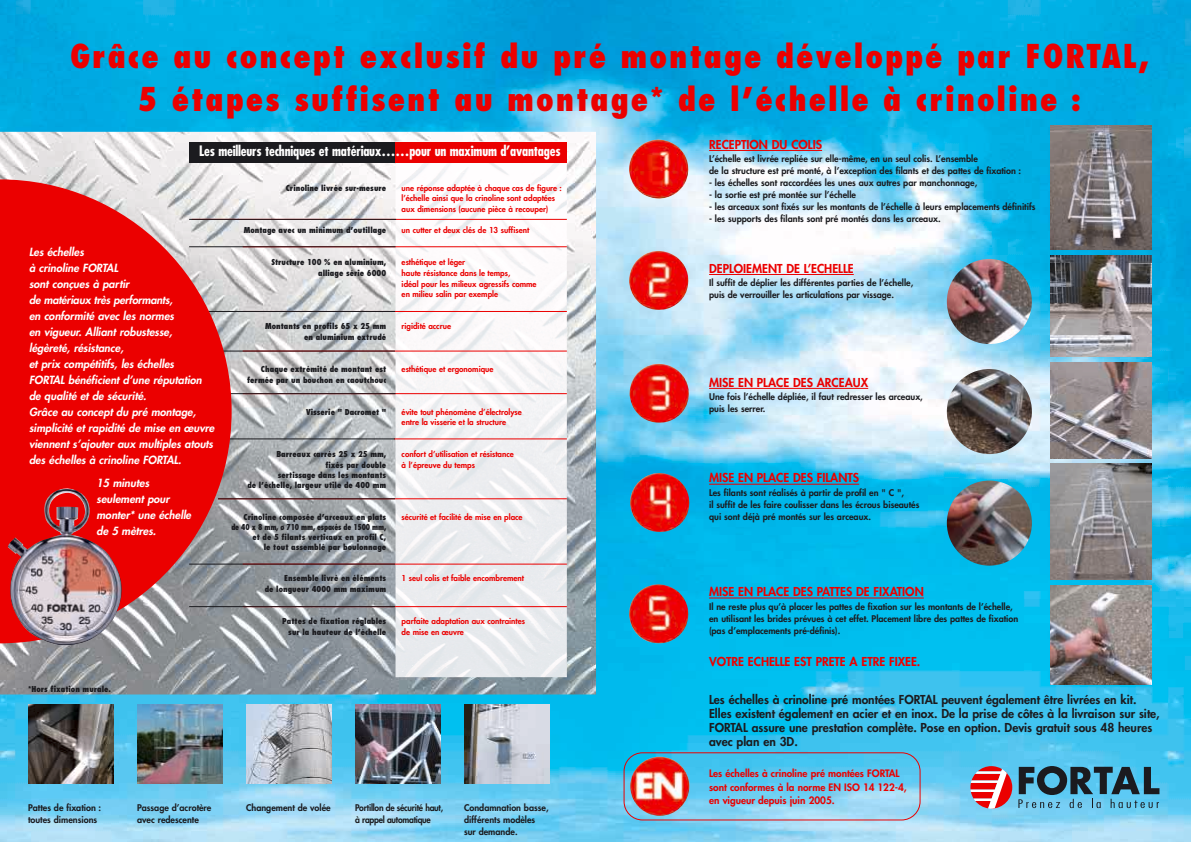
<style>
.page{position:relative;width:1191px;height:842px;background:#fff}
.page>*{position:absolute;margin:0;border:0;box-sizing:border-box;transform-origin:0 0}
.t1{font:800 condensed 32px/43px "Futura";letter-spacing:.06em;color:#eb0000;text-align:center}
.t2{font:700 condensed 14px "Futura";letter-spacing:-.015em;color:#fff}
.t3{font:800 12px/14px "Futura";color:#1b1b1f}
.t4{font:800 12px "Futura";color:#eb0000}
.t5{font:italic 800 11px/16px "Futura";color:#fff}
.t6{font:800 10px/13.3px "Futura";color:#eb0000}
.t7{font:800 9px/12px "Futura";color:#1b1b1f}
.t8{font:800 9px/12px "Futura";letter-spacing:-.03em;color:#1b1b1f;scale:.95 1}
.t9{font:800 8px/10.7px "Futura";color:#eb0000}
.t10{font:800 condensed 8px/9.9px "Futura";color:#1b1b1f;text-align:right}
.t11{font:800 condensed 8px/9.9px "Futura";color:#1b1b1f;text-align:right;scale:.9 1}
</style>
<div class="page">
<img style="left:0;top:0;width:1191px;height:842px">
<img style="left:0;top:132px;width:596px;height:562px">
<img style="left:395px;top:141px;width:172px;height:536px">
<img style="left:628px;top:139px;width:60px;height:60px">
<img style="left:628px;top:245px;width:61px;height:66px">
<img style="left:628px;top:358px;width:62px;height:66px">
<img style="left:629px;top:468px;width:61px;height:65px">
<img style="left:628px;top:579px;width:61px;height:65px">
<hr style="left:709px;top:150px;width:113px;height:1px;background:#eb0000">
<hr style="left:709px;top:274px;width:99px;height:1px;background:#eb0000">
<hr style="left:807px;top:274px;width:46px;height:1px;background:#eb0000">
<hr style="left:709px;top:388px;width:159px;height:1px;background:#eb0000">
<hr style="left:709px;top:484px;width:150px;height:1px;background:#eb0000">
<hr style="left:709px;top:597px;width:114px;height:1px;background:#eb0000">
<hr style="left:829px;top:597px;width:68px;height:1px;background:#eb0000">
<svg style="left:897px;top:597px;width:26px;height:1px"></svg>
<svg style="left:1018px;top:766px;width:141px;height:42px;background:#44839d"></svg>
<svg style="left:970px;top:766px;width:42px;height:43px"></svg>
<img style="left:1051px;top:125px;width:100px;height:125px">
<img style="left:1051px;top:255px;width:100px;height:102px">
<img style="left:1050px;top:362px;width:101px;height:96px">
<img style="left:1050px;top:464px;width:101px;height:116px">
<img style="left:1050px;top:585px;width:101px;height:99px">
<div style="left:189px;top:142px;width:206px;height:20px;background:#1b1b1f"></div>
<div style="left:395px;top:142px;width:172px;height:20px;background:#eb0000"></div>
<hr style="left:192px;top:219px;width:375px;height:1px;background:#eb0000">
<hr style="left:189px;top:219px;width:207px;height:1px;background:#1b1b1f">
<hr style="left:243px;top:246px;width:324px;height:1px;background:#eb0000">
<hr style="left:189px;top:246px;width:206px;height:1px;background:#1b1b1f">
<hr style="left:243px;top:311px;width:324px;height:1px;background:#eb0000">
<hr style="left:189px;top:311px;width:206px;height:1px;background:#1b1b1f">
<hr style="left:243px;top:351px;width:324px;height:1px;background:#eb0000">
<hr style="left:212px;top:351px;width:183px;height:1px;background:#1b1b1f">
<hr style="left:243px;top:393px;width:324px;height:1px;background:#eb0000">
<hr style="left:222px;top:393px;width:173px;height:1px;background:#1b1b1f">
<hr style="left:394px;top:438px;width:173px;height:1px;background:#eb0000">
<hr style="left:229px;top:438px;width:166px;height:1px;background:#1b1b1f">
<hr style="left:218px;top:498px;width:349px;height:1px;background:#eb0000">
<hr style="left:218px;top:498px;width:177px;height:1px;background:#1b1b1f">
<hr style="left:243px;top:564px;width:324px;height:1px;background:#eb0000">
<hr style="left:189px;top:564px;width:206px;height:1px;background:#1b1b1f">
<hr style="left:243px;top:606px;width:324px;height:1px;background:#eb0000">
<hr style="left:189px;top:606px;width:206px;height:1px;background:#1b1b1f">
<svg style="left:0;top:179px;width:232px;height:464px;background:#de2d2d"></svg>
<img style="left:28px;top:705px;width:85px;height:78px">
<img style="left:137px;top:705px;width:85px;height:78px">
<img style="left:246px;top:705px;width:85px;height:78px">
<img style="left:355px;top:705px;width:85px;height:78px">
<img style="left:464px;top:705px;width:85px;height:78px">
<img style="left:946px;top:259px;width:86px;height:85px;border-radius:50%">
<img style="left:946px;top:369px;width:86px;height:85px;border-radius:50%">
<img style="left:946px;top:480px;width:86px;height:86px;border-radius:50%">
<img style="left:7px;top:487px;width:115px;height:160px">
<svg style="left:623px;top:752px;width:297px;height:68px;background:#7eb8d6"></svg>
<h1 class="t1" style="left:70px;top:37px;width:1080px">Grâce au concept exclusif du pré montage développé par FORTAL,<br>5 étapes suffisent au montage* de l’échelle à crinoline :</h1>
<h3 class="t4" style="left:709px;top:138px;width:114px">RECEPTION DU COLIS</h3>
<p class="t7" style="left:709px;top:153px;width:314px">L’échelle est livrée repliée sur elle-même, en un seul colis. L’ensemble<br>de la structure est pré monté, à l’exception des filants et des pattes de fixation :</p>
<p class="t7" style="left:709px;top:177px;width:270px">- les échelles sont raccordées les unes aux autres par manchonnage,</p>
<p class="t7" style="left:709px;top:189px;width:148px">- la sortie est pré montée sur l’échelle</p>
<p class="t7" style="left:709px;top:201px;width:328px">- les arceaux sont fixés sur les montants de l’échelle à leurs emplacements définitifs</p>
<p class="t7" style="left:709px;top:213px;width:233px">- les supports des filants sont pré montés dans les arceaux.</p>
<h3 class="t4" style="left:709px;top:262px;width:146px">DEPLOIEMENT DE L’ECHELLE</h3>
<p class="t7" style="left:709px;top:277px;width:206px">Il suffit de déplier les différentes parties de l’échelle, puis de verrouiller les articulations par vissage.</p>
<h2 class="t2" style="left:199px;top:145px;width:363px">Les meilleurs techniques et matériaux……pour un maximum d’avantages</h2>
<p class="t10" style="left:286px;top:184px;width:102px">Crinoline livrée sur-mesure</p>
<p class="t9" style="left:402px;top:183px;width:162px">une réponse adaptée à chaque cas de figure : l’échelle ainsi que la crinoline sont adaptées aux dimensions (aucune pièce à recouper)</p>
<p class="t10" style="left:244px;top:226px;width:144px">Montage avec un minimum d’outillage</p>
<p class="t9" style="left:402px;top:226px;width:129px">un cutter et deux clés de 13 suffisent</p>
<p class="t10" style="left:271px;top:258px;width:116px">Structure 100 % en aluminium,</p>
<p class="t9" style="left:402px;top:258px;width:65px">esthétique et léger</p>
<p class="t10" style="left:318px;top:269px;width:70px">alliage série 6000</p>
<p class="t9" style="left:402px;top:268px;width:136px">haute résistance dans le temps,<br>idéal pour les milieux agressifs comme en milieu salin par exemple</p>
<p class="t10" style="left:265px;top:322px;width:123px">Montants en profils 65 x 25 mm</p>
<p class="t9" style="left:402px;top:322px;width:51px">rigidité accrue</p>
<p class="t10" style="left:304px;top:333px;width:84px">en aluminium extrudé</p>
<p class="t10" style="left:261px;top:365px;width:127px">Chaque extrémité de montant est</p>
<p class="t9" style="left:402px;top:364px;width:93px">esthétique et ergonomique</p>
<p class="t10" style="left:247px;top:375px;width:141px">fermée par un bouchon en caoutchouc</p>
<p class="t10" style="left:306px;top:407px;width:82px">Visserie " Dacromet "</p>
<p class="t9" style="left:402px;top:407px;width:122px">évite tout phénomène d’électrolyse entre la visserie et la structure</p>
<p class="t10" style="left:276px;top:450px;width:111px">Barreaux carrés 25 x 25 mm,</p>
<p class="t9" style="left:402px;top:449px;width:114px">confort d’utilisation et résistance</p>
<p class="t10" style="left:325px;top:461px;width:62px">fixés par double</p>
<p class="t9" style="left:402px;top:460px;width:75px">à l’épreuve du temps</p>
<p class="t10" style="left:247px;top:471px;width:140px">sertissage dans les montants<br>de l’échelle, largeur utile de 400 mm</p>
<p class="t10" style="left:243px;top:512px;width:144px">Crinoline composée d’arceaux en plats</p>
<p class="t9" style="left:402px;top:512px;width:122px">sécurité et facilité de mise en place</p>
<p class="t11" style="left:231px;top:523px;width:174px">de 40 x 8 mm, ø 710 mm, espacés de 1500 mm, et de 5 filants verticaux en profil C,<br>le tout assemblé par boulonnage</p>
<p class="t10" style="left:284px;top:574px;width:104px">Ensemble livré en éléments</p>
<p class="t9" style="left:402px;top:574px;width:124px">1 seul colis et faible encombrement</p>
<p class="t10" style="left:265px;top:585px;width:123px">de longueur 4000 mm maximum</p>
<p class="t10" style="left:282px;top:617px;width:105px">Pattes de fixation réglables</p>
<p class="t9" style="left:402px;top:616px;width:125px">parfaite adaptation aux contraintes</p>
<p class="t10" style="left:288px;top:627px;width:99px">sur la hauteur de l’échelle</p>
<p class="t9" style="left:402px;top:627px;width:64px">de mise en œuvre</p>
<p class="t5" style="left:29px;top:245px;width:189px">Les échelles<br>à crinoline FORTAL<br>sont conçues à partir<br>de matériaux très performants,<br>en conformité avec les normes<br>en vigueur. Alliant robustesse, légèreté, résistance,<br>et prix compétitifs, les échelles<br>FORTAL bénéficient d’une réputation de qualité et de sécurité.<br>Grâce au concept du pré montage, simplicité et rapidité de mise en œuvre viennent s’ajouter aux multiples atouts des échelles à crinoline FORTAL.</p>
<h3 class="t4" style="left:709px;top:376px;width:161px">MISE EN PLACE DES ARCEAUX</h3>
<p class="t7" style="left:709px;top:391px;width:215px">Une fois l’échelle dépliée, il faut redresser les arceaux, puis les serrer.</p>
<h3 class="t4" style="left:709px;top:472px;width:152px">MISE EN PLACE DES FILANTS</h3>
<p class="t7" style="left:709px;top:487px;width:212px">Les filants sont réalisés à partir de profil en " C ",<br>il suffit de les faire coulisser dans les écrous biseautés qui sont déjà pré montés sur les arceaux.</p>
<p class="t5" style="left:96px;top:475px;width:98px">15 minutes seulement pour monter* une échelle de 5 mètres.</p>
<h3 class="t4" style="left:709px;top:586px;width:216px">MISE EN PLACE DES PATTES DE FIXATION</h3>
<p class="t7" style="left:709px;top:601px;width:311px">Il ne reste plus qu’à placer les pattes de fixation sur les montants de l’échelle, en utilisant les brides prévues à cet effet. Placement libre des pattes de fixation (pas d’emplacements pré-définis).</p>
<h3 class="t4" style="left:709px;top:656px;width:213px">VOTRE ECHELLE EST PRETE A ETRE FIXEE.</h3>
<p class="t10" style="left:28px;top:685px;width:84px">*Hors fixation murale.</p>
<p class="t7" style="left:28px;top:802px;width:75px">Pattes de fixation : toutes dimensions</p>
<p class="t7" style="left:137px;top:802px;width:76px">Passage d’acrotère avec redescente</p>
<p class="t7" style="left:246px;top:802px;width:86px">Changement de volée</p>
<p class="t8" style="left:355px;top:802px;width:94px">Portillon de sécurité haut, à rappel automatique</p>
<p class="t7" style="left:464px;top:802px;width:86px">Condamnation basse, différents modèles sur demande.</p>
<p class="t3" style="left:709px;top:693px;width:452px">Les échelles à crinoline pré montées FORTAL peuvent également être livrées en kit.<br>Elles existent également en acier et en inox. De la prise de côtes à la livraison sur site, FORTAL assure une prestation complète. Pose en option. Devis gratuit sous 48 heures avec plan en 3D.</p>
<p class="t6" style="left:709px;top:768px;width:199px">Les échelles à crinoline pré montées FORTAL sont conformes à la norme EN ISO 14 122-4, en vigueur depuis juin 2005.</p>
</div>
